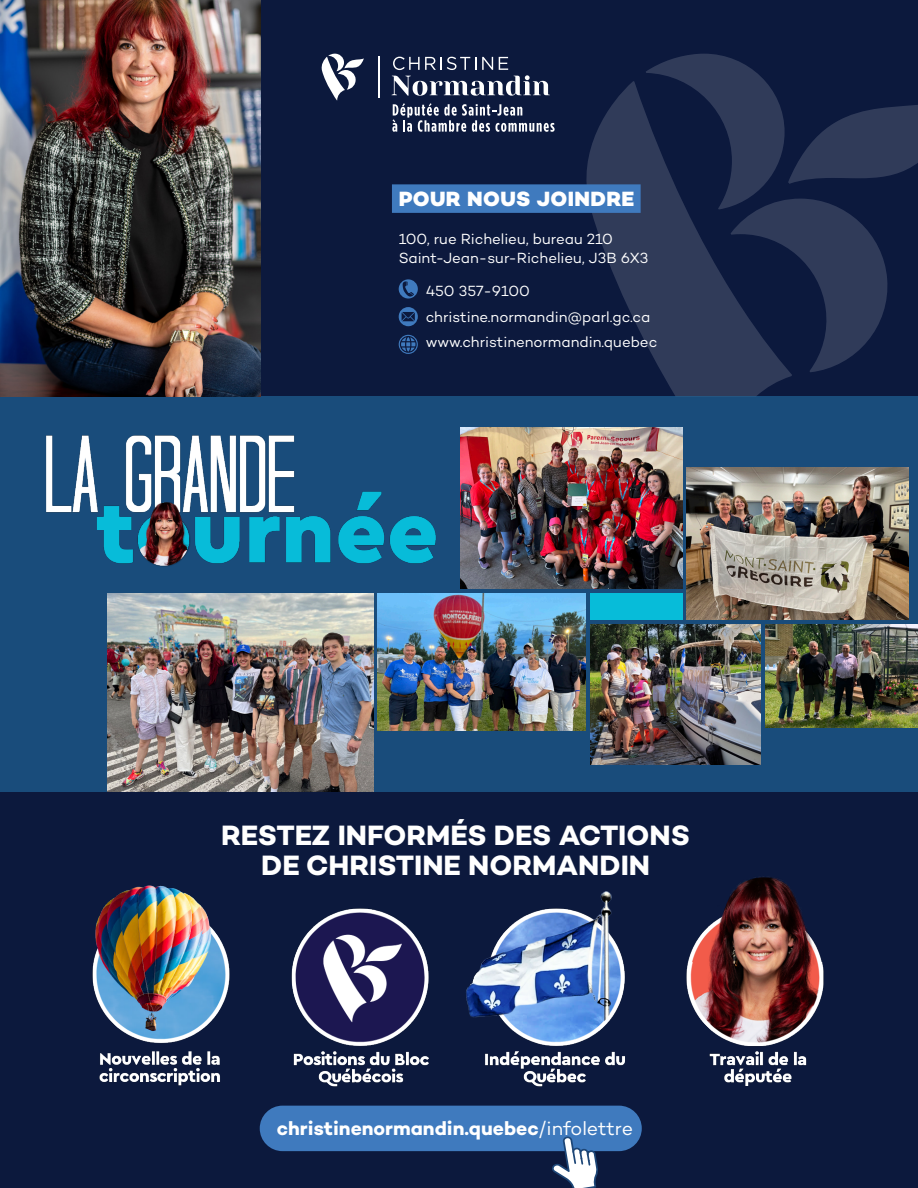
<style>
.page{position:relative;width:918px;height:1188px;background:#0c193d}
.page>*{position:absolute;margin:0;border:0;box-sizing:border-box;transform-origin:0 0}
.Textes{font:700 28.5px/30px "Campton";color:#fff;text-align:center}
.Sous-titres{font:800 21px "Campton";letter-spacing:.02em;color:#fff}
.Textes-2{font:700 19.5px "Campton";color:#fff}
.Textes-3{font:15px/19.5px "Campton";color:#fff}
.s1{font-weight:400}
</style>
<div class="page">
<img style="left:92px;top:876px;width:732px;height:211px">
<div style="left:260px;top:1106px;width:382px;height:45px;background:#3f7abe;border-radius:23px"></div>
<svg style="left:552px;top:1136px;width:46px;height:52px"></svg>
<div style="left:0;top:396px;width:918px;height:396px;background:#194c7b"></div>
<img style="left:46px;top:435px;width:390px;height:132px">
<img style="left:378px;top:593px;width:208px;height:137px">
<img style="left:687px;top:468px;width:222px;height:152px">
<img style="left:461px;top:427px;width:221px;height:162px">
<img style="left:765px;top:624px;width:153px;height:104px">
<img style="left:108px;top:593px;width:265px;height:199px">
<img style="left:590px;top:624px;width:170px;height:141px">
<div style="left:590px;top:593px;width:92px;height:27px;background:#07bcd9"></div>
<svg style="left:586px;top:54px;width:332px;height:342px"></svg>
<img style="left:0;top:0;width:261px;height:396px">
<div style="left:392px;top:184px;width:249px;height:29px;background:#3f7abe"></div>
<svg style="left:399px;top:307px;width:19px;height:19px"></svg>
<svg style="left:399px;top:335px;width:19px;height:19px"></svg>
<svg style="left:399px;top:279px;width:19px;height:20px"></svg>
<svg style="left:392px;top:57px;width:158px;height:39px"></svg>
<svg style="left:321px;top:53px;width:43px;height:48px"></svg>
<hr style="left:378px;top:56px;width:1px;height:42px;background:#fff">
<svg style="left:392px;top:103px;width:163px;height:29px"></svg>
<p class="Sous-titres" style="left:399px;top:186px;width:237px">POUR NOUS JOINDRE</p>
<p class="Textes-3" style="left:399px;top:228px;width:251px">100, rue Richelieu, bureau 210<br>Saint-Jean-sur-Richelieu, J3B 6X3</p>
<p class="Textes-3" style="left:426px;top:281px;width:106px">450 357-9100</p>
<p class="Textes-3" style="left:426px;top:306px;width:226px">christine.normandin@parl.gc.ca</p>
<p class="Textes-3" style="left:426px;top:332px;width:233px">www.christinenormandin.quebec</p>
<p class="Textes" style="left:221px;top:820px;width:470px">RESTEZ INFORMÉS DES ACTIONS<br>DE CHRISTINE NORMANDIN</p>
<p class="Textes-2" style="left:277px;top:1116px;width:358px">christinenormandin.quebec<span class="s1">/infolettre</span></p>
</div>
